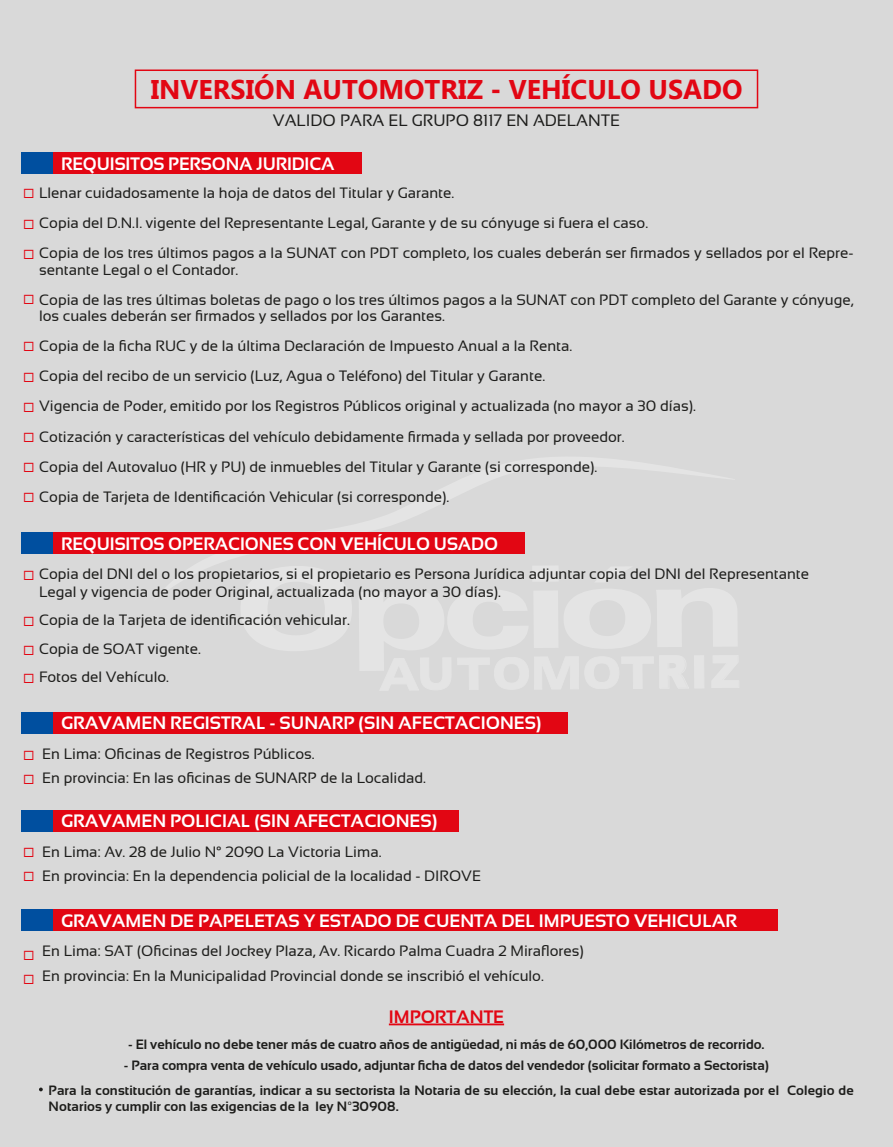
<style>
.page{position:relative;width:893px;height:1147px;background:#fff}
.page>*{position:absolute;margin:0;border:0;box-sizing:border-box;transform-origin:0 0}
.t1{font:700 27px "Ebrima";color:#e20613}
.t2{font:700 18px "Sansation";color:#fff}
.t3{font:700 18px "Sansation";color:#e20613}
.t4{font:16.5px "Sansation";color:#1d1d1b}
.t5{font:15px/30px "Sansation";color:#1d1d1b}
.t6{font:700 13.5px/16.5px "Sansation";color:#1d1d1b}
</style>
<div class="page">
<div style="left:0;top:0;width:893px;height:1146px;background:#d9d9d9"></div>
<div style="left:694px;top:655px;width:10px;height:33px;background:#e4e4e4"></div>
<svg style="left:241px;top:600px;width:496px;height:71px"></svg>
<svg style="left:159px;top:457px;width:575px;height:143px"></svg>
<svg style="left:660px;top:655px;width:29px;height:33px"></svg>
<svg style="left:380px;top:657px;width:71px;height:33px"></svg>
<svg style="left:457px;top:656px;width:197px;height:33px"></svg>
<svg style="left:712px;top:655px;width:26px;height:26px"></svg>
<div style="left:21px;top:152px;width:340px;height:21px;background:#e20613"></div>
<div style="left:21px;top:152px;width:31px;height:21px;background:#004f9f"></div>
<div style="left:135px;top:69px;width:623px;height:39px;border:2px solid #e20613"></div>
<div style="left:21px;top:532px;width:504px;height:22px;background:#e20613"></div>
<div style="left:21px;top:532px;width:31px;height:22px;background:#004f9f"></div>
<div style="left:21px;top:712px;width:546px;height:21px;background:#e20613"></div>
<div style="left:21px;top:712px;width:31px;height:21px;background:#004f9f"></div>
<div style="left:21px;top:810px;width:438px;height:21px;background:#e20613"></div>
<div style="left:21px;top:810px;width:31px;height:21px;background:#004f9f"></div>
<div style="left:21px;top:909px;width:756px;height:21px;background:#e20613"></div>
<div style="left:21px;top:909px;width:31px;height:21px;background:#004f9f"></div>
<hr style="left:389px;top:1023px;width:115px;height:2px;background:#e20613">
<svg style="left:39px;top:1087px;width:4px;height:4px"></svg>
<h1 class="t1" style="left:151px;top:70px;width:593px">INVERSIÓN AUTOMOTRIZ - VEHÍCULO USADO</h1>
<p class="t4" style="left:273px;top:111px;width:349px">VALIDO PARA EL GRUPO 8117 EN ADELANTE</p>
<p class="t2" style="left:61px;top:153px;width:275px">REQUISITOS PERSONA JURIDICA</p>
<p class="t5" style="left:39px;top:178px;width:816px">Llenar cuidadosamente la hoja de datos del Titular y Garante.<br>Copia del D.N.I. vigente del Representante Legal, Garante y de su cónyuge si fuera el caso.<br>Copia de los tres últimos pagos a la SUNAT con PDT completo, los cuales deberán ser firmados y sellados por el Repre-</p>
<p class="t5" style="left:39px;top:255px;width:816px">sentante Legal o el Contador.<br>Copia de las tres últimas boletas de pago o los tres últimos pagos a la SUNAT con PDT completo del Garante y cónyuge,</p>
<p class="t5" style="left:39px;top:301px;width:658px">los cuales deberán ser firmados y sellados por los Garantes.<br>Copia de la ficha RUC y de la última Declaración de Impuesto Anual a la Renta.<br>Copia del recibo de un servicio (Luz, Agua o Teléfono) del Titular y Garante.<br>Vigencia de Poder, emitido por los Registros Públicos original y actualizada (no mayor a 30 días).<br>Cotización y características del vehículo debidamente firmada y sellada por proveedor.<br>Copia del Autovaluo (HR y PU) de inmuebles del Titular y Garante (si corresponde).<br>Copia de Tarjeta de Identificación Vehicular (si corresponde).</p>
<p class="t2" style="left:61px;top:533px;width:439px">REQUISITOS OPERACIONES CON VEHÍCULO USADO</p>
<p class="t5" style="left:39px;top:564px;width:772px;line-height:18px">Copia del DNI del o los propietarios, si el propietario es Persona Jurídica adjuntar copia del DNI del Representante<br>Legal y vigencia de poder Original, actualizada (no mayor a 30 días).</p>
<p class="t5" style="left:39px;top:605px;width:312px;line-height:28.5px">Copia de la Tarjeta de identificación vehicular.<br>Copia de SOAT vigente.<br>Fotos del Vehículo.</p>
<p class="t2" style="left:61px;top:712px;width:482px">GRAVAMEN REGISTRAL - SUNARP (SIN AFECTACIONES)</p>
<p class="t5" style="left:42px;top:741px;width:385px;line-height:24.5px">En Lima: Oficinas de Registros Públicos.<br>En provincia: En las oficinas de SUNARP de la Localidad.</p>
<p class="t2" style="left:61px;top:811px;width:378px">GRAVAMEN POLICIAL (SIN AFECTACIONES)</p>
<p class="t5" style="left:42px;top:839px;width:440px;line-height:24.5px">En Lima: Av. 28 de Julio N° 2090 La Victoria Lima.<br>En provincia: En la dependencia policial de la localidad - DIROVE</p>
<p class="t2" style="left:61px;top:910px;width:678px">GRAVAMEN DE PAPELETAS Y ESTADO DE CUENTA DEL IMPUESTO VEHICULAR</p>
<p class="t5" style="left:42px;top:936px;width:543px">En Lima: SAT (Oficinas del Jockey Plaza, Av. Ricardo Palma Cuadra 2 Miraflores)</p>
<p class="t5" style="left:42px;top:960px;width:503px">En provincia: En la Municipalidad Provincial donde se inscribió el vehículo.</p>
<p class="t3" style="left:389px;top:1006px;width:117px">IMPORTANTE</p>
<p class="t6" style="left:128px;top:1036px;width:638px">- El vehículo no debe tener más de cuatro años de antigüedad, ni más de 60,000 Kilómetros de recorrido.</p>
<p class="t6" style="left:124px;top:1057px;width:647px">- Para compra venta de vehículo usado, adjuntar ficha de datos del vendedor (solicitar formato a Sectorista)</p>
<p class="t6" style="left:49px;top:1081px;width:807px">Para la constitución de garantías, indicar a su sectorista la Notaria de su elección, la cual debe estar autorizada por el Colegio de<br>Notarios y cumplir con las exigencias de la ley Nº30908.</p>
</div>
